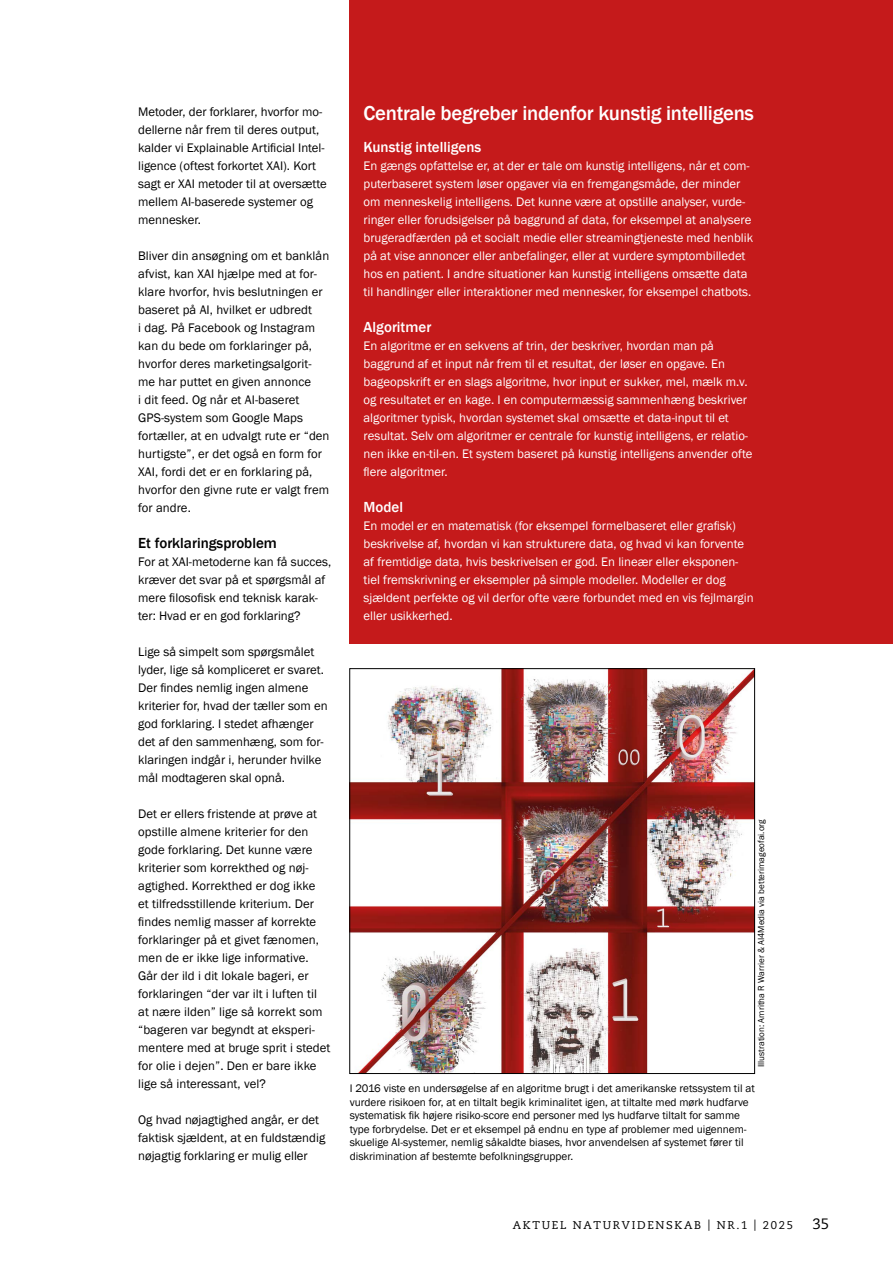
<style>
.page{position:relative;width:893px;height:1263px;background:#fff}
.page>*{position:absolute;margin:0;border:0;box-sizing:border-box;transform-origin:0 0}
.t1{font:500 20.7px "Franklin Gothic";letter-spacing:-.015em;color:#fff}
.t2{font:500 15px "Franklin Gothic";color:#fff}
.t3{font:500 15px "Franklin Gothic";color:#000}
.t4{font:15px "Caecilia";color:#000}
.t5{font:12.75px/18px "Franklin Gothic";letter-spacing:.005em;color:#000}
.t6{font:12.75px/18px "Franklin Gothic";color:#fff}
.t7{font:11.25px/13.5px "Franklin Gothic";color:#000}
.t8{font:11.25px "Caecilia";letter-spacing:.15em;color:#000}
.t9{font:9px "Franklin Gothic";color:#000}
</style>
<div class="page">
<div style="left:349px;top:0;width:544px;height:643px;background:#c51a1b"></div>
<img style="left:351px;top:670px;width:402px;height:402px">
<p class="t5" style="left:138px;top:103px;width:190px">Metoder, der forklarer, hvorfor mo&shy;dellerne når frem til deres output, kalder vi Explainable Artificial Intel&shy;ligence (oftest forkortet XAI). Kort sagt er XAI metoder til at oversætte mellem AI-baserede systemer og mennesker.</p>
<p class="t5" style="left:138px;top:247px;width:193px">Bliver din ansøgning om et banklån afvist, kan XAI hjælpe med at for&shy;klare hvorfor, hvis beslutningen er baseret på AI, hvilket er udbredt<br>i dag. På Facebook og Instagram kan du bede om forklaringer på, hvorfor deres marketingsalgorit&shy;me har puttet en given annonce<br>i dit feed. Og når et AI-baseret<br>GPS-system som Google Maps fortæller, at en udvalgt rute er “den hurtigste”, er det også en form for<br>XAI, fordi det er en forklaring på, hvorfor den givne rute er valgt frem for andre.</p>
<p class="t3" style="left:138px;top:534px;width:140px">Et forklaringsproblem</p>
<p class="t5" style="left:138px;top:553px;width:195px">For at XAI-metoderne kan få succes, kræver det svar på et spørgsmål af mere filosofisk end teknisk karak&shy;ter: Hvad er en god forklaring?</p>
<p class="t5" style="left:138px;top:643px;width:191px">Lige så simpelt som spørgsmålet lyder, lige så kompliceret er svaret.<br>Der findes nemlig ingen almene kriterier for, hvad der tæller som en god forklaring. I stedet afhænger det af den sammenhæng, som for&shy;klaringen indgår i, herunder hvilke mål modtageren skal opnå.</p>
<p class="t5" style="left:138px;top:805px;width:194px">Det er ellers fristende at prøve at opstille almene kriterier for den gode forklaring. Det kunne være kriterier som korrekthed og nøj&shy;agtighed. Korrekthed er dog ikke<br>et tilfredsstillende kriterium. Der findes nemlig masser af korrekte forklaringer på et givet fænomen, men de er ikke lige informative.<br>Går der ild i dit lokale bageri, er forklaringen “der var ilt i luften til at nære ilden” lige så korrekt som “bageren var begyndt at eksperi&shy;mentere med at bruge sprit i stedet for olie i dejen”. Den er bare ikke lige så interessant, vel?</p>
<p class="t5" style="left:138px;top:1111px;width:189px">Og hvad nøjagtighed angår, er det faktisk sjældent, at en fuldstændig nøjagtig forklaring er mulig eller</p>
<h1 class="t1" style="left:364px;top:100px;width:392px">Centrale begreber indenfor kunstig intelligens</h1>
<p class="t2" style="left:364px;top:138px;width:119px">Kunstig intelligens</p>
<p class="t6" style="left:364px;top:157px;width:391px">En gængs opfattelse er, at der er tale om kunstig intelligens, når et com&shy;puterbaseret system løser opgaver via en fremgangsmåde, der minder om menneskelig intelligens. Det kunne være at opstille analyser, vurde&shy;ringer eller forudsigelser på baggrund af data, for eksempel at analysere brugeradfærden på et socialt medie eller streamingtjeneste med henblik på at vise annoncer eller anbefalinger, eller at vurdere symptombilledet hos en patient. I andre situationer kan kunstig intelligens omsætte data til handlinger eller interaktioner med mennesker, for eksempel chatbots.</p>
<p class="t2" style="left:364px;top:318px;width:69px">Algoritmer</p>
<p class="t6" style="left:364px;top:337px;width:390px">En algoritme er en sekvens af trin, der beskriver, hvordan man på baggrund af et input når frem til et resultat, der løser en opgave. En bageopskrift er en slags algoritme, hvor input er sukker, mel, mælk m.v. og resultatet er en kage. I en computermæssig sammenhæng beskriver algoritmer typisk, hvordan systemet skal omsætte et data-input til et resultat. Selv om algoritmer er centrale for kunstig intelligens, er relatio&shy;nen ikke en-til-en. Et system baseret på kunstig intelligens anvender ofte flere algoritmer.</p>
<p class="t2" style="left:364px;top:498px;width:41px">Model</p>
<p class="t6" style="left:364px;top:517px;width:392px">En model er en matematisk (for eksempel formelbaseret eller grafisk) beskrivelse af, hvordan vi kan strukturere data, og hvad vi kan forvente af fremtidige data, hvis beskrivelsen er god. En lineær eller eksponen&shy;tiel fremskrivning er eksempler på simple modeller. Modeller er dog sjældent perfekte og vil derfor ofte være forbundet med en vis fejlmargin eller usikkerhed.</p>
<p class="t9" style="left:756px;top:1067px;width:250px;rotate:-90deg">Illustration: Amritha R Warrier &amp; AI4Media via betterimageofai.org</p>
<p class="t7" style="left:350px;top:1082px;width:407px">I 2016 viste en undersøgelse af en algoritme brugt i det amerikanske retssystem til at vurdere risikoen for, at en tiltalt begik kriminalitet igen, at tiltalte med mørk hudfarve systematisk fik højere risiko-score end personer med lys hudfarve tiltalt for samme type forbrydelse. Det er et eksempel på endnu en type af problemer med uigennem&shy;skuelige AI-systemer, nemlig såkaldte biases, hvor anvendelsen af systemet fører til diskrimination af bestemte befolkningsgrupper.</p>
<p class="t8" style="left:513px;top:1218px;width:282px">AKTUEL NATURVIDENSKAB | NR.1 | 2025</p>
<p class="t4" style="left:812px;top:1215px;width:18px">35</p>
</div>
